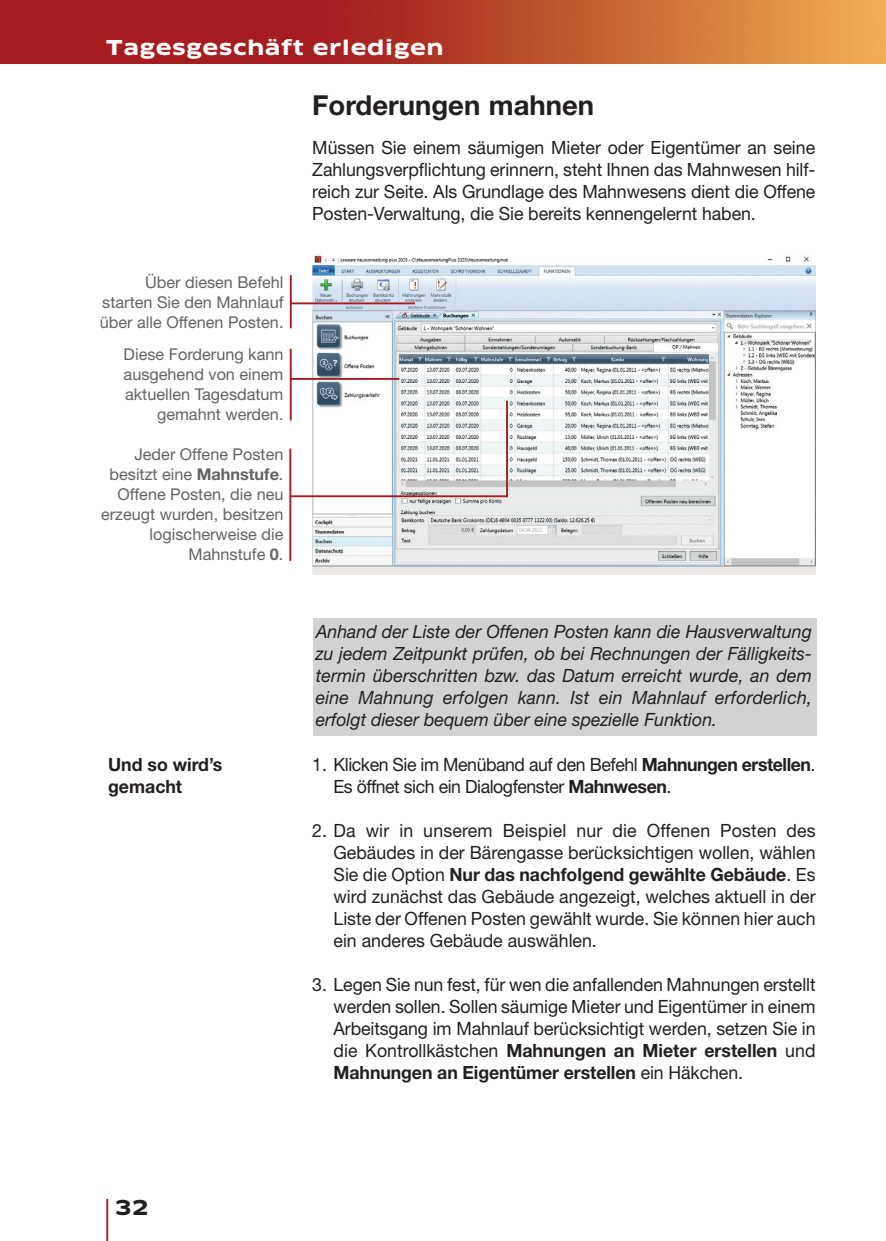
<style>
.page{position:relative;width:886px;height:1241px;background:#fff}
.page>*{position:absolute;margin:0;border:0;box-sizing:border-box;transform-origin:0 0}
.Headline_11{font:700 27.5px "Helvetica Neue LT Std";color:#231f20}
.t1{font:700 20px "Clan Pro Extd";letter-spacing:.025em;color:#fff}
.t2{font:700 20px "Clan Pro Extd";color:#231f20}
.Copy_Aufzählung{font:18.25px/22px "Helvetica Neue LT Std";letter-spacing:-.005em;color:#231f20;text-align:justify}
.Copy_Kasten{font:italic 18.25px/22px "Helvetica Neue LT Std";color:#231f20;text-align:justify}
.Copy{font:18.25px/22px "Helvetica Neue LT Std";letter-spacing:-.005em;color:#231f20;text-align:justify}
.Copy_Aufzählung-2{font:18.25px/22px "Helvetica Neue LT Std";letter-spacing:-.025em;color:#231f20}
.Subline_links{font:700 18.25px/22px "Helvetica Neue LT Std";color:#231f20}
.Screen-Text_rechts{font:16.25px/20px "Helvetica Neue LT Std";color:#636366;text-align:right}
.s1{font-weight:700}
</style>
<div class="page">
<hr style="left:106px;top:1198px;width:2px;height:42px;background:#a61c1f">
<img style="left:0;top:0;width:886px;height:64px">
<div style="left:314px;top:618px;width:503px;height:117px;background:#d1d2d4"></div>
<img style="left:312px;top:255px;width:503px;height:319px">
<hr style="left:290px;top:349px;width:2px;height:71px;background:#a61c1f">
<hr style="left:291px;top:378px;width:108px;height:2px;background:#a61c1f">
<hr style="left:289px;top:448px;width:2px;height:113px;background:#a61c1f">
<hr style="left:290px;top:495px;width:217px;height:2px;background:#a61c1f">
<hr style="left:506px;top:400px;width:2px;height:97px;background:#a61c1f">
<hr style="left:290px;top:275px;width:2px;height:53px;background:#a61c1f">
<hr style="left:291px;top:302px;width:124px;height:2px;background:#a61c1f">
<p class="t1" style="left:106px;top:35px;width:339px">Tagesgeschäft erledigen</p>
<p class="Headline_11" style="left:312px;top:88px;width:283px">Forderungen mahnen</p>
<p class="Copy" style="left:312px;top:136px;width:505px">Müssen Sie einem säumigen Mieter oder Eigentümer an seine Zahlungsverpflichtung erinnern, steht Ihnen das Mahnwesen hilf&shy;reich zur Seite. Als Grundlage des Mahnwesens dient die Offene Posten-Verwaltung, die Sie bereits kennengelernt haben.</p>
<p class="Screen-Text_rechts" style="left:100px;top:272px;width:185px;text-align:justify;text-indent:45px">Über diesen Befehl starten Sie den Mahnlauf über alle Offenen Posten.</p>
<p class="Screen-Text_rechts" style="left:124px;top:344px;width:161px">Diese Forderung kann ausgehend von einem aktuellen Tagesdatum gemahnt werden.</p>
<p class="Screen-Text_rechts" style="left:101px;top:444px;width:184px">Jeder Offene Posten besitzt eine <span class="s1">Mahnstufe</span>.<br>Offene Posten, die neu erzeugt wurden, besitzen logischerweise die</p>
<p class="Screen-Text_rechts" style="left:189px;top:544px;width:96px">Mahnstufe <span class="s1">0</span>.</p>
<p class="Subline_links" style="left:108px;top:752px;width:116px">Und so wird’s gemacht</p>
<p class="Copy_Kasten" style="left:316px;top:620px;width:498px">Anhand der Liste der Offenen Posten kann die Hausverwaltung zu jedem Zeitpunkt prüfen, ob bei Rechnungen der Fälligkeits&shy;termin überschritten bzw. das Datum erreicht wurde, an dem eine Mahnung erfolgen kann. Ist ein Mahnlauf erforderlich, erfolgt dieser bequem über eine spezielle Funktion.</p>
<p class="Copy_Aufzählung-2" style="left:333px;top:752px;width:483px;text-indent:-21px">1. Klicken Sie im Menüband auf den Befehl <span class="s1">Mahnungen erstellen</span>.<br>Es öffnet sich ein Dialogfenster <span class="s1">Mahnwesen</span>.</p>
<p class="Copy_Aufzählung" style="left:333px;top:818px;width:484px;text-indent:-21px">2. Da wir in unserem Beispiel nur die Offenen Posten des Gebäudes in der Bärengasse berücksichtigen wollen, wählen Sie die Option <span class="s1">Nur das nachfolgend gewählte Gebäude</span>. Es wird zunächst das Gebäude angezeigt, welches aktuell in der Liste der Offenen Posten gewählt wurde. Sie können hier auch ein anderes Gebäude auswählen.</p>
<p class="Copy_Aufzählung" style="left:333px;top:972px;width:483px;text-indent:-21px">3. Legen Sie nun fest, für wen die anfallenden Mahnungen erstellt werden sollen. Sollen säumige Mieter und Eigentümer in einem Arbeitsgang im Mahnlauf berücksichtigt werden, setzen Sie in die Kontrollkästchen <span class="s1">Mahnungen an Mieter erstellen</span> und <span class="s1">Mahnungen an Eigentümer erstellen</span> ein Häkchen.</p>
<p class="t2" style="left:114px;top:1194px;width:36px">32</p>
</div>
